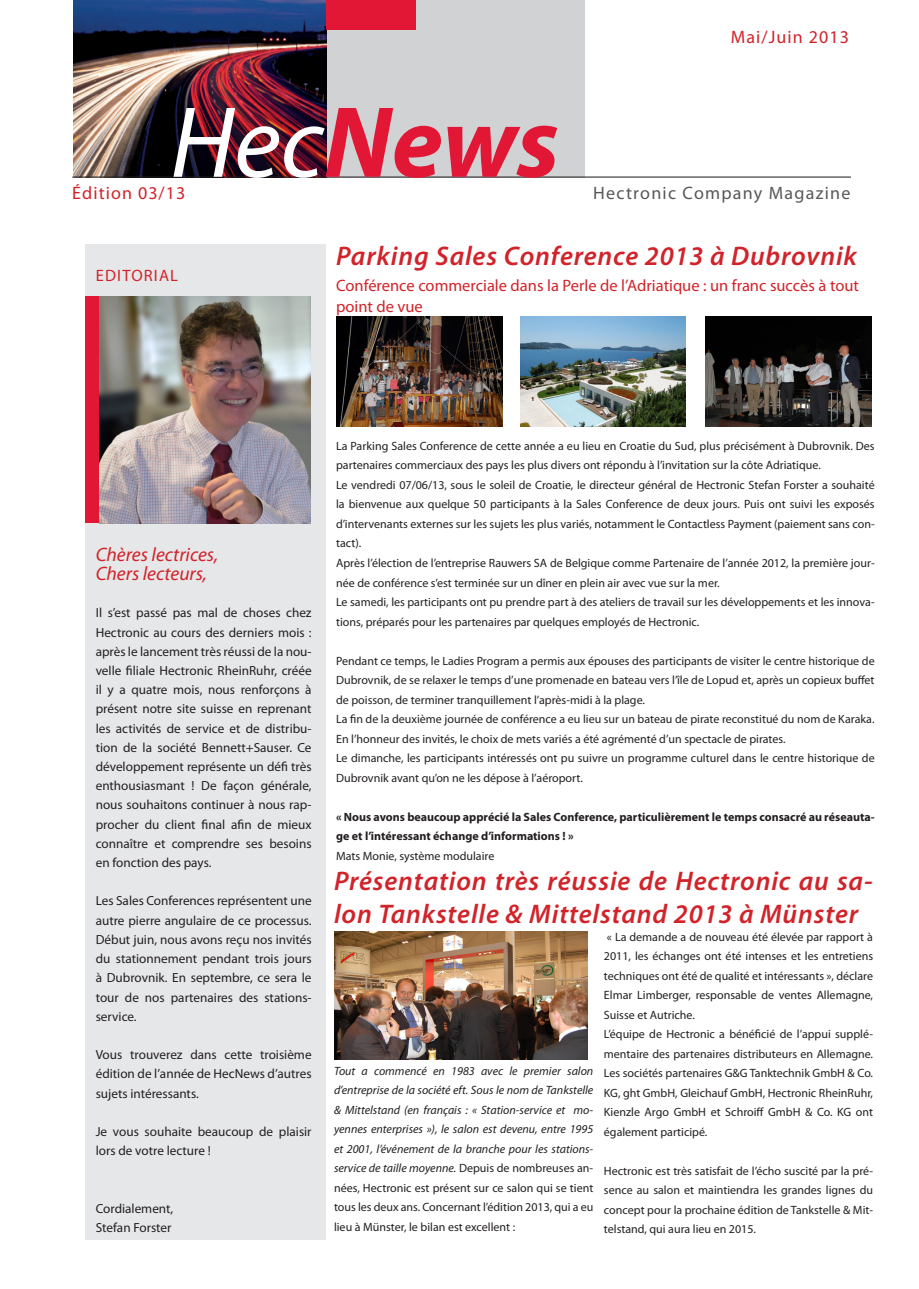
<style>
.page{position:relative;width:919px;height:1289px;background:#fff}
.page>*{position:absolute;margin:0;border:0;box-sizing:border-box;transform-origin:0 0}
.t1{font:italic 700 102px "Myriad Pro";color:#e21735}
.t2{font:italic 600 27px/32.4px "Myriad Pro";letter-spacing:.03em;color:#d1232a}
.t3{font:italic 19.5px "Myriad Pro";color:#d1232a}
.t4{font:18px "Myriad Pro";letter-spacing:.06em;color:#d1232a}
.t5{font:18px "Myriad Pro";letter-spacing:.07em;color:#57585a}
.t6{font:16.5px/21px "Myriad Pro";color:#d1232a}
.t7{font:16.5px "Myriad Pro";letter-spacing:.07em;color:#d1232a}
.t8{font:13.2px/19.2px "Myriad Pro";color:#231f20;text-align:justify}
.t9{font:12px/19.5px "Myriad Pro";color:#231f20;text-align:justify}
.t10{font:italic 12px/19.5px "Myriad Pro";color:#231f20;text-align:justify}
.t11{font:700 12px/19.5px "Myriad Pro";color:#231f20}
.s1{font-weight:400;color:#fff}
.s2{font-style:normal}
</style>
<div class="page">
<div style="left:73px;top:0;width:511px;height:177px;background:#d1d2d4"></div>
<div style="left:86px;top:244px;width:240px;height:995px;background:#e6e7e9"></div>
<img style="left:73px;top:0;width:253px;height:176px">
<hr style="left:72px;top:176px;width:778px;height:2px;background:#231f20">
<div style="left:326px;top:0;width:89px;height:30px;background:#e21735"></div>
<div style="left:86px;top:296px;width:191px;height:227px;background:#e21735"></div>
<img style="left:100px;top:296px;width:210px;height:227px">
<img style="left:334px;top:931px;width:253px;height:128px">
<img style="left:520px;top:317px;width:166px;height:110px">
<img style="left:336px;top:317px;width:166px;height:110px">
<img style="left:705px;top:317px;width:166px;height:110px">
<p class="t1" style="left:170px;top:76px;width:390px"><span class="s1">Hec</span>News</p>
<p class="t4" style="left:730px;top:26px;width:120px">Mai/Juin 2013</p>
<p class="t4" style="left:72px;top:181px;width:115px">Édition 03/13</p>
<p class="t5" style="left:593px;top:181px;width:259px">Hectronic Company Magazine</p>
<p class="t7" style="left:96px;top:266px;width:84px">EDITORIAL</p>
<p class="t2" style="left:336px;top:239px;width:522px">Parking Sales Conference 2013 à Dubrovnik</p>
<p class="t6" style="left:336px;top:275px;width:524px">Conférence commerciale dans la Perle de l’Adriatique : un franc succès à tout point de vue</p>
<p class="t3" style="left:96px;top:542px;width:124px">Chères lectrices,</p>
<p class="t3" style="left:96px;top:561px;width:113px">Chers lecteurs,</p>
<p class="t8" style="left:96px;top:603px;width:217px">Il s’est passé pas mal de choses chez Hectronic au cours des derniers mois : après le lancement très réussi de la nou&shy;velle filiale Hectronic RheinRuhr, créée il y a quatre mois, nous renforçons à présent notre site suisse en reprenant les activités de service et de distribu&shy;tion de la société Bennett+Sauser. Ce développement représente un défi très enthousiasmant ! De façon générale, nous souhaitons continuer à nous rap&shy;procher du client final afin de mieux connaître et comprendre ses besoins en fonction des pays.</p>
<p class="t8" style="left:96px;top:891px;width:217px">Les Sales Conferences représentent une autre pierre angulaire de ce processus.<br>Début juin, nous avons reçu nos invités du stationnement pendant trois jours à Dubrovnik. En septembre, ce sera le tour de nos partenaires des stations&shy;service.</p>
<p class="t8" style="left:96px;top:1044px;width:217px">Vous trouverez dans cette troisième édition de l’année de HecNews d’autres sujets intéressants.</p>
<p class="t8" style="left:96px;top:1121px;width:217px">Je vous souhaite beaucoup de plaisir lors de votre lecture !</p>
<p class="t8" style="left:96px;top:1198px;width:79px">Cordialement,</p>
<p class="t8" style="left:96px;top:1217px;width:77px">Stefan Forster</p>
<p class="t9" style="left:336px;top:436px;width:540px">La Parking Sales Conference de cette année a eu lieu en Croatie du Sud, plus précisément à Dubrovnik. Des partenaires commerciaux des pays les plus divers ont répondu à l’invitation sur la côte Adriatique.</p>
<p class="t9" style="left:336px;top:475px;width:540px">Le vendredi 07/06/13, sous le soleil de Croatie, le directeur général de Hectronic Stefan Forster a souhaité la bienvenue aux quelque 50 participants à la Sales Conference de deux jours. Puis ont suivi les exposés d’intervenants externes sur les sujets les plus variés, notamment le Contactless Payment (paiement sans con&shy;tact).</p>
<p class="t9" style="left:336px;top:553px;width:540px">Après l’élection de l’entreprise Rauwers SA de Belgique comme Partenaire de l’année 2012, la première jour&shy;née de conférence s’est terminée sur un dîner en plein air avec vue sur la mer.</p>
<p class="t9" style="left:336px;top:592px;width:540px">Le samedi, les participants ont pu prendre part à des ateliers de travail sur les développements et les innova&shy;tions, préparés pour les partenaires par quelques employés de Hectronic.</p>
<p class="t9" style="left:336px;top:650px;width:540px">Pendant ce temps, le Ladies Program a permis aux épouses des participants de visiter le centre historique de Dubrovnik, de se relaxer le temps d’une promenade en bateau vers l’île de Lopud et, après un copieux buffet de poisson, de terminer tranquillement l’après-midi à la plage.</p>
<p class="t9" style="left:336px;top:709px;width:540px">La fin de la deuxième journée de conférence a eu lieu sur un bateau de pirate reconstitué du nom de Karaka.<br>En l’honneur des invités, le choix de mets variés a été agrémenté d’un spectacle de pirates.</p>
<p class="t9" style="left:336px;top:748px;width:540px">Le dimanche, les participants intéressés ont pu suivre un programme culturel dans le centre historique de<br>Dubrovnik avant qu’on ne les dépose à l’aéroport.</p>
<p class="t11" style="left:336px;top:806px;width:540px">« Nous avons beaucoup apprécié la Sales Conference, particulièrement le temps consacré au réseauta&shy;ge et l’intéressant échange d’informations ! »</p>
<p class="t9" style="left:336px;top:845px;width:160px">Mats Monie, système modulaire</p>
<p class="t2" style="left:334px;top:864px;width:540px">Présentation très réussie de Hectronic au sa&shy;lon Tankstelle &amp; Mittelstand 2013 à Münster</p>
<p class="t10" style="left:334px;top:1060px;width:261px">Tout a commencé en 1983 avec le premier salon d’entreprise de la société eft. Sous le nom de Tankstelle &amp; Mittelstand (en français : « Station-service et mo&shy;yennes enterprises »), le salon est devenu, entre 1995 et 2001, l’événement de la branche pour les stations&shy;service de taille moyenne. <span class="s2">Depuis de nombreuses an&shy;nées, Hectronic est présent sur ce salon qui se tient tous les deux ans. Concernant l’édition 2013, qui a eu lieu à Münster, le bilan est excellent :</span></p>
<p class="t9" style="left:604px;top:926px;width:271px">« La demande a de nouveau été élevée par rapport à 2011, les échanges ont été intenses et les entretiens techniques ont été de qualité et intéressants », déclare Elmar Limberger, responsable de ventes Allemagne, Suisse et Autriche.</p>
<p class="t9" style="left:604px;top:1024px;width:271px">L’équipe de Hectronic a bénéficié de l’appui supplé&shy;mentaire des partenaires distributeurs en Allemagne.<br>Les sociétés partenaires G&amp;G Tanktechnik GmbH &amp; Co.<br>KG, ght GmbH, Gleichauf GmbH, Hectronic RheinRuhr, Kienzle Argo GmbH et Schroiff GmbH &amp; Co. KG ont également participé.</p>
<p class="t9" style="left:604px;top:1160px;width:271px">Hectronic est très satisfait de l’écho suscité par la pré&shy;sence au salon et maintiendra les grandes lignes du concept pour la prochaine édition de Tankstelle &amp; Mit&shy;telstand, qui aura lieu en 2015.</p>
</div>
